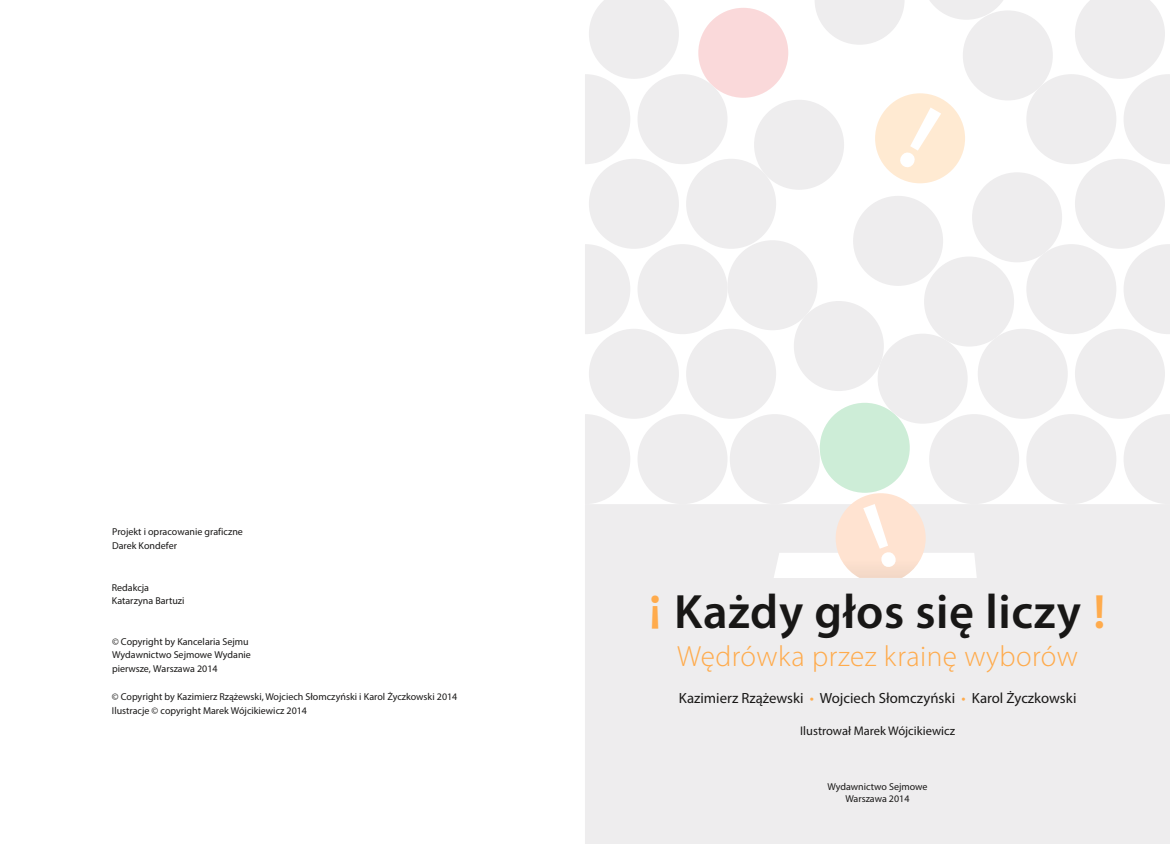
<style>
.page{position:relative;width:1170px;height:844px;background:#fff}
.page>*{position:absolute;margin:0;border:0;box-sizing:border-box;transform-origin:0 0}
.t1{font:600 48.38px "Myriad Pro";letter-spacing:.01em;color:#181716}
.t2{font:300 29.25px "Myriad Pro";letter-spacing:.015em;color:#ffab4c}
.t3{font:14.75px "Myriad Pro";color:#181716}
.t4{font:12.5px "Myriad Pro";color:#181716}
.t5{font:10px/13.4px "Myriad Pro";color:#181716}
.s1{color:#ffab4c}
</style>
<div class="page">
<div style="left:585px;top:504px;width:584px;height:339px;background:#eeedee"></div>
<div style="left:698px;top:8px;width:90px;height:90px;background:#fad9da;border-radius:50%"></div>
<div style="left:819px;top:402px;width:90px;height:90px;background:#cdedd7;border-radius:50%"></div>
<svg style="left:930px;top:0;width:73px;height:20px"></svg>
<div style="left:793px;top:301px;width:90px;height:90px;background:#eeedee;border-radius:50%"></div>
<svg style="left:815px;top:0;width:89px;height:45px"></svg>
<div style="left:962px;top:10px;width:90px;height:90px;background:#eeedee;border-radius:50%"></div>
<div style="left:924px;top:256px;width:89px;height:90px;background:#eeedee;border-radius:50%"></div>
<div style="left:853px;top:196px;width:90px;height:90px;background:#eeedee;border-radius:50%"></div>
<svg style="left:585px;top:0;width:94px;height:504px"></svg>
<svg style="left:1075px;top:0;width:94px;height:164px"></svg>
<div style="left:1026px;top:74px;width:90px;height:90px;background:#eeedee;border-radius:50%"></div>
<div style="left:754px;top:100px;width:90px;height:90px;background:#eeedee;border-radius:50%"></div>
<div style="left:637px;top:74px;width:90px;height:90px;background:#eeedee;border-radius:50%"></div>
<div style="left:1074px;top:159px;width:90px;height:90px;background:#eeedee;border-radius:50%"></div>
<div style="left:971px;top:172px;width:90px;height:90px;background:#eeedee;border-radius:50%"></div>
<div style="left:686px;top:159px;width:90px;height:90px;background:#eeedee;border-radius:50%"></div>
<div style="left:589px;top:159px;width:90px;height:90px;background:#eeedee;border-radius:50%"></div>
<svg style="left:1124px;top:244px;width:45px;height:90px"></svg>
<div style="left:1026px;top:244px;width:90px;height:90px;background:#eeedee;border-radius:50%"></div>
<div style="left:877px;top:333px;width:90px;height:90px;background:#eeedee;border-radius:50%"></div>
<div style="left:727px;top:240px;width:90px;height:90px;background:#eeedee;border-radius:50%"></div>
<div style="left:637px;top:244px;width:90px;height:90px;background:#eeedee;border-radius:50%"></div>
<div style="left:1074px;top:329px;width:90px;height:89px;background:#eeedee;border-radius:50%"></div>
<div style="left:977px;top:329px;width:90px;height:89px;background:#eeedee;border-radius:50%"></div>
<div style="left:686px;top:329px;width:90px;height:89px;background:#eeedee;border-radius:50%"></div>
<div style="left:589px;top:329px;width:90px;height:89px;background:#eeedee;border-radius:50%"></div>
<svg style="left:1123px;top:414px;width:46px;height:90px"></svg>
<div style="left:1026px;top:414px;width:90px;height:90px;background:#eeedee;border-radius:50%"></div>
<div style="left:929px;top:414px;width:90px;height:90px;background:#eeedee;border-radius:50%"></div>
<div style="left:637px;top:414px;width:90px;height:90px;background:#eeedee;border-radius:50%"></div>
<div style="left:729px;top:414px;width:90px;height:90px;background:#eeedee;border-radius:50%"></div>
<div style="left:875px;top:93px;width:90px;height:90px;background:#ffead2;border-radius:50%"></div>
<svg style="left:835px;top:493px;width:90px;height:84px"></svg>
<svg style="left:651px;top:595px;width:7px;height:33px"></svg>
<p class="t5" style="left:112px;top:524px;width:132px;line-height:13.8px">Projekt i opracowanie graficzne<br>Darek Kondefer</p>
<p class="t5" style="left:112px;top:580px;width:74px;line-height:13.8px">Redakcja<br>Katarzyna Bartuzi</p>
<p class="t5" style="left:112px;top:634px;width:140px">© Copyright by Kancelaria Sejmu<br>Wydawnictwo Sejmowe Wydanie pierwsze, Warszawa 2014</p>
<p class="t5" style="left:112px;top:688px;width:347px;line-height:14.1px">© Copyright by Kazimierz Rzążewski, Wojciech Słomczyński i Karol Życzkowski 2014<br>Ilustracje © copyright Marek Wójcikiewicz 2014</p>
<h1 class="t1" style="left:674px;top:581px;width:433px">Każdy głos się liczy <span class="s1">!</span></h1>
<h2 class="t2" style="left:677px;top:640px;width:402px">Wędrówka przez krainę wyborów</h2>
<h3 class="t3" style="left:678px;top:688px;width:399px">Kazimierz Rzążewski <span class="s1">•</span> Wojciech Słomczyński <span class="s1">•</span> Karol Życzkowski</h3>
<p class="t4" style="left:800px;top:723px;width:156px">Ilustrował Marek Wójcikiewicz</p>
<p class="t5" style="left:827px;top:779px;width:101px;line-height:12px;text-align:center">Wydawnictwo Sejmowe<br>Warszawa 2014</p>
</div>
